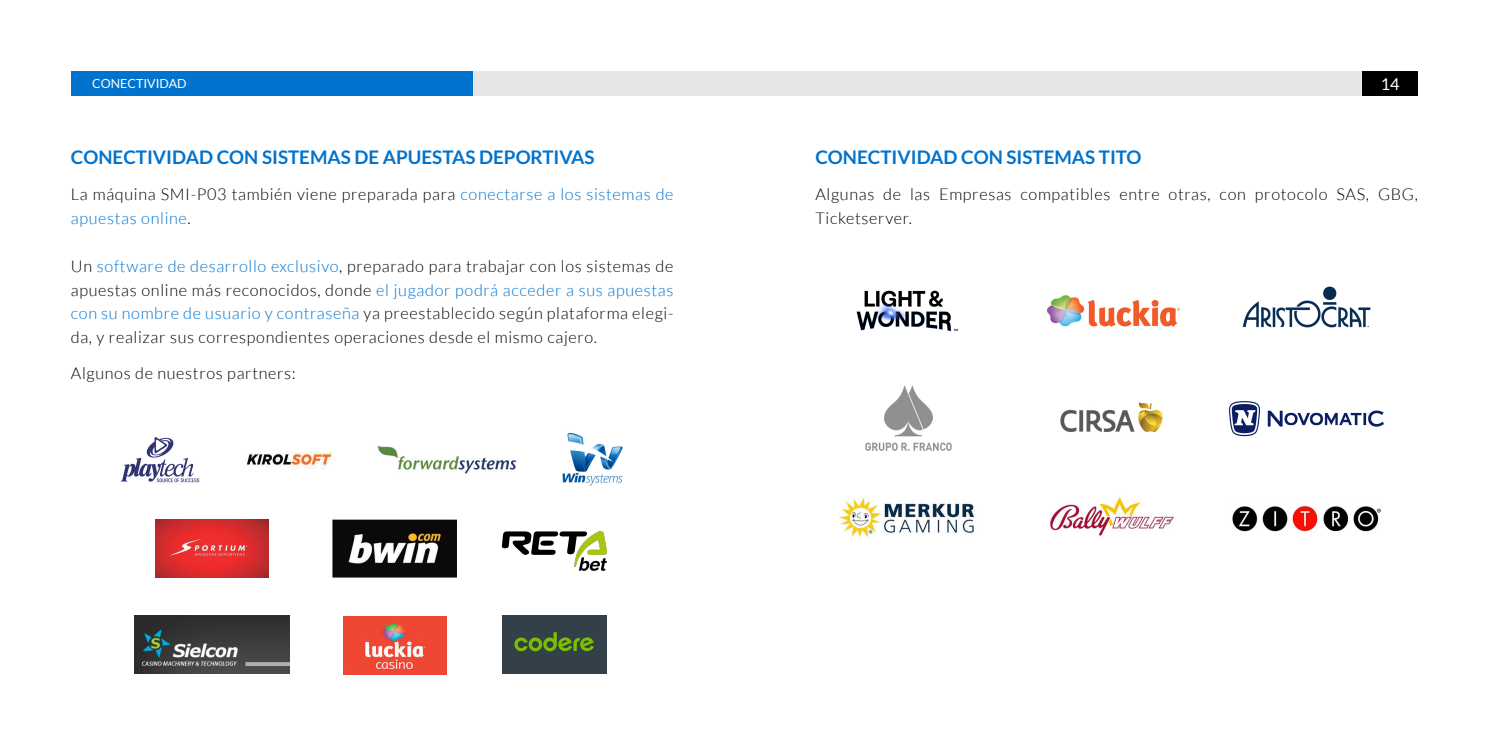
<style>
.page{position:relative;width:1489px;height:745px;background:#fff}
.page>*{position:absolute;margin:0;border:0;box-sizing:border-box;transform-origin:0 0}
.t1{font:700 18.75px "Lato";color:#0073ce}
.t2{font:300 16.25px/23.8px "Lato";letter-spacing:.04em;color:#000001}
.t3{font:16.25px "Lato";color:#fff}
.t4{font:12.5px "Lato";color:#fff}
.s1{color:#0073ce}
</style>
<div class="page">
<div style="left:1362px;top:71px;width:55px;height:25px;background:#000001"></div>
<div style="left:71px;top:71px;width:401px;height:25px;background:#0073ce"></div>
<div style="left:744px;top:71px;width:618px;height:25px;background:#e6e5e7"></div>
<div style="left:472px;top:71px;width:272px;height:25px;background:#e6e5e7"></div>
<img style="left:332px;top:519px;width:125px;height:58px">
<img style="left:155px;top:519px;width:114px;height:58px">
<img style="left:343px;top:616px;width:103px;height:57px">
<img style="left:503px;top:615px;width:103px;height:58px">
<img style="left:134px;top:615px;width:156px;height:58px">
<img style="left:377px;top:445px;width:140px;height:29px">
<img style="left:562px;top:433px;width:61px;height:53px">
<img style="left:246px;top:452px;width:86px;height:18px">
<img style="left:1050px;top:495px;width:124px;height:41px">
<img style="left:1232px;top:506px;width:149px;height:26px">
<img style="left:839px;top:497px;width:136px;height:41px">
<img style="left:501px;top:531px;width:106px;height:40px">
<img style="left:865px;top:385px;width:87px;height:66px">
<img style="left:120px;top:437px;width:80px;height:46px">
<img style="left:1047px;top:295px;width:133px;height:32px">
<img style="left:1242px;top:286px;width:129px;height:42px">
<img style="left:856px;top:290px;width:102px;height:42px">
<img style="left:1060px;top:402px;width:103px;height:30px">
<img style="left:1229px;top:401px;width:155px;height:36px">
<p class="t4" style="left:92px;top:77px;width:96px">CONECTIVIDAD</p>
<p class="t3" style="left:1380px;top:75px;width:20px">14</p>
<p class="t1" style="left:71px;top:146px;width:525px">CONECTIVIDAD CON SISTEMAS DE APUESTAS DEPORTIVAS</p>
<p class="t2" style="left:71px;top:183px;width:604px">La máquina SMI-P03 también viene preparada para <span class="s1">conectarse a los sistemas de apuestas online</span>.</p>
<p class="t2" style="left:71px;top:254px;width:604px;text-align:justify">Un <span class="s1">software de desarrollo exclusivo</span>, preparado para trabajar con los sistemas de apuestas online más reconocidos, donde <span class="s1">el jugador podrá acceder a sus apuestas con su nombre de usuario y contraseña</span> ya preestablecido según plataforma elegi&shy;da, y realizar sus correspondientes operaciones desde el mismo cajero.</p>
<p class="t2" style="left:71px;top:361px;width:226px">Algunos de nuestros partners:</p>
<p class="t1" style="left:815px;top:146px;width:327px">CONECTIVIDAD CON SISTEMAS TITO</p>
<p class="t2" style="left:815px;top:183px;width:604px">Algunas de las Empresas compatibles entre otras, con protocolo SAS, GBG,<br>Ticketserver.</p>
</div>
